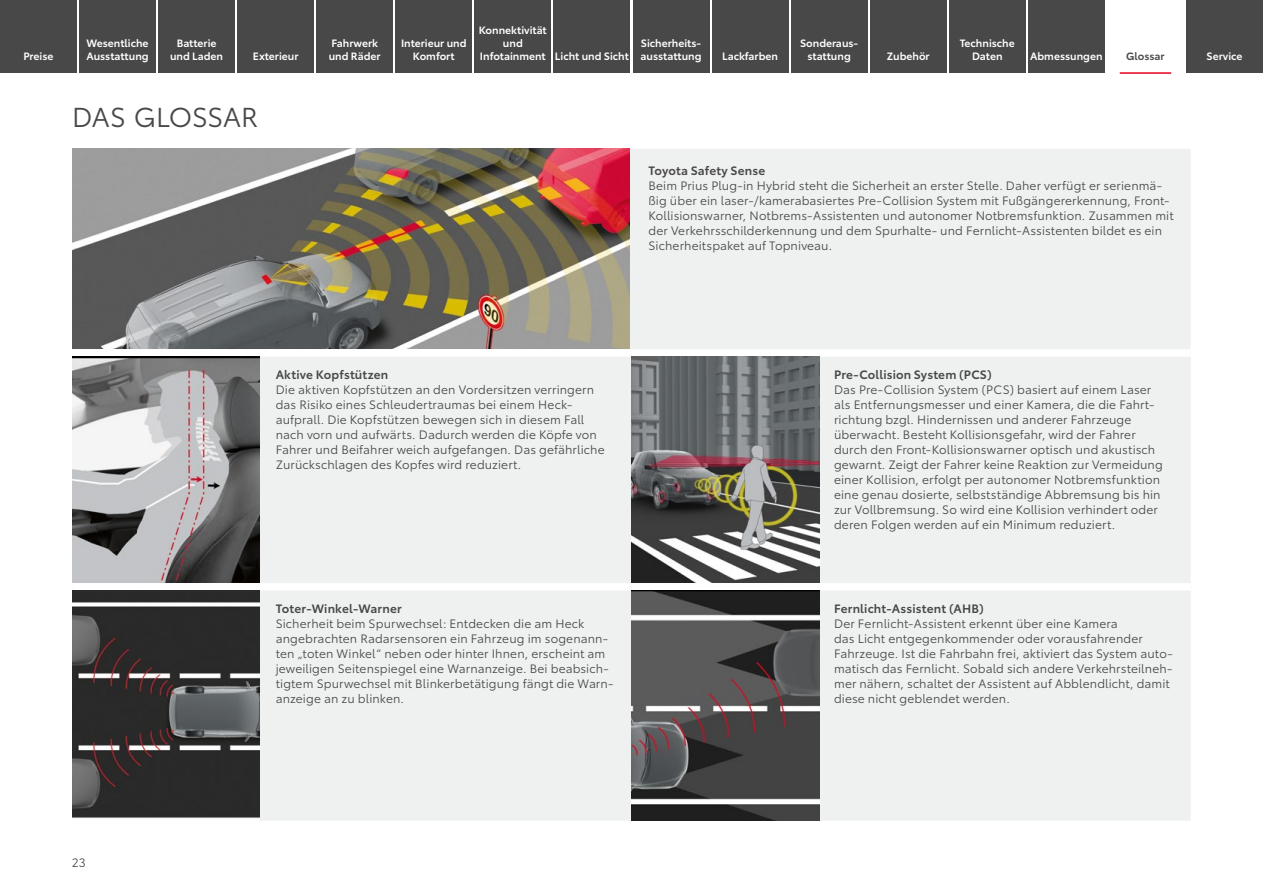
<style>
.page{position:relative;width:1263px;height:893px;background:#fff}
.page>*{position:absolute;margin:0;border:0;box-sizing:border-box;transform-origin:0 0}
._1_Headline{font:27px "Toyota Type";letter-spacing:-.01em;color:#474847}
._1_Glossar_Copy{font:12px/15px "Toyota Type";letter-spacing:.01em;color:#474847}
._1_Glossar_Head{font:600 12px "Toyota Type";letter-spacing:.015em;color:#474847}
._1_Verlinkung{font:600 10.5px/12.6px "Toyota Type";color:#fff;text-align:center}
._1_Verlinkung_aktuell{font:600 10.5px "Toyota Type";color:#474847}
</style>
<div class="page">
<div style="left:72px;top:149px;width:1119px;height:672px;background:#eff0f0"></div>
<div style="left:72px;top:349px;width:187px;height:8px;background:#fff"></div>
<div style="left:259px;top:349px;width:372px;height:8px;background:#fff"></div>
<div style="left:631px;top:349px;width:186px;height:8px;background:#fff"></div>
<div style="left:817px;top:349px;width:374px;height:8px;background:#fff"></div>
<div style="left:72px;top:583px;width:187px;height:8px;background:#fff"></div>
<div style="left:259px;top:583px;width:372px;height:8px;background:#fff"></div>
<div style="left:631px;top:583px;width:186px;height:8px;background:#fff"></div>
<div style="left:817px;top:583px;width:374px;height:8px;background:#fff"></div>
<img style="left:72px;top:149px;width:558px;height:200px">
<img style="left:72px;top:357px;width:188px;height:225px">
<img style="left:631px;top:357px;width:188px;height:225px">
<img style="left:72px;top:591px;width:188px;height:229px">
<img style="left:631px;top:591px;width:188px;height:229px">
<div style="left:0;top:0;width:77px;height:72px;background:#474847"></div>
<div style="left:79px;top:0;width:77px;height:72px;background:#474847"></div>
<div style="left:237px;top:0;width:77px;height:72px;background:#474847"></div>
<div style="left:158px;top:0;width:77px;height:72px;background:#474847"></div>
<div style="left:316px;top:0;width:77px;height:72px;background:#474847"></div>
<div style="left:395px;top:0;width:77px;height:72px;background:#474847"></div>
<div style="left:474px;top:0;width:77px;height:72px;background:#474847"></div>
<div style="left:553px;top:0;width:77px;height:72px;background:#474847"></div>
<div style="left:632px;top:0;width:77px;height:72px;background:#474847"></div>
<div style="left:712px;top:0;width:76px;height:72px;background:#474847"></div>
<div style="left:791px;top:0;width:77px;height:72px;background:#474847"></div>
<div style="left:870px;top:0;width:77px;height:72px;background:#474847"></div>
<div style="left:949px;top:0;width:77px;height:72px;background:#474847"></div>
<div style="left:1028px;top:0;width:77px;height:72px;background:#474847"></div>
<div style="left:1186px;top:0;width:77px;height:72px;background:#474847"></div>
<hr style="left:1120px;top:72px;width:51px;height:2px;background:#e7001d">
<p class="_1_Verlinkung" style="left:23px;top:49px;width:32px">Preise</p>
<p class="_1_Verlinkung" style="left:86px;top:36px;width:64px;text-align:left">Wesentliche<br>Ausstattung</p>
<p class="_1_Verlinkung" style="left:170px;top:36px;width:55px">Batterie und Laden</p>
<p class="_1_Verlinkung" style="left:329px;top:36px;width:53px;text-align:left">Fahrwerk und Räder</p>
<p class="_1_Verlinkung" style="left:401px;top:36px;width:67px">Interieur und<br>Komfort</p>
<p class="_1_Verlinkung" style="left:253px;top:49px;width:47px">Exterieur</p>
<p class="_1_Verlinkung" style="left:479px;top:23px;width:69px">Konnektivität und<br>Infotainment</p>
<p class="_1_Verlinkung" style="left:555px;top:49px;width:75px">Licht und Sicht</p>
<p class="_1_Verlinkung" style="left:640px;top:36px;width:63px;text-align:left">Sicherheits&shy;ausstattung</p>
<p class="_1_Verlinkung" style="left:722px;top:49px;width:57px">Lackfarben</p>
<p class="_1_Verlinkung" style="left:800px;top:36px;width:60px">Sonderaus&shy;stattung</p>
<p class="_1_Verlinkung" style="left:887px;top:49px;width:44px">Zubehör</p>
<p class="_1_Verlinkung" style="left:960px;top:36px;width:56px">Technische<br>Daten</p>
<p class="_1_Verlinkung" style="left:1030px;top:49px;width:74px">Abmessungen</p>
<p class="_1_Verlinkung_aktuell" style="left:1126px;top:48px;width:40px">Glossar</p>
<p class="_1_Verlinkung" style="left:1206px;top:49px;width:37px">Service</p>
<p class="_1_Headline" style="left:72px;top:97px;width:187px">DAS GLOSSAR</p>
<p class="_1_Glossar_Head" style="left:648px;top:161px;width:118px">Toyota Safety Sense</p>
<p class="_1_Glossar_Copy" style="left:648px;top:177px;width:527px">Beim Prius Plug-in Hybrid steht die Sicherheit an erster Stelle. Daher verfügt er serienmä&shy;ßig über ein laser-/kamerabasiertes Pre-Collision System mit Fußgängererkennung, Front-Kollisionswarner, Notbrems-Assistenten und autonomer Notbremsfunktion. Zusammen mit der Verkehrsschilderkennung und dem Spurhalte- und Fernlicht-Assistenten bildet es ein Sicherheitspaket auf Topniveau.</p>
<p class="_1_Glossar_Head" style="left:276px;top:365px;width:114px">Aktive Kopfstützen</p>
<p class="_1_Glossar_Copy" style="left:276px;top:381px;width:330px">Die aktiven Kopfstützen an den Vordersitzen verringern das Risiko eines Schleudertraumas bei einem Heck&shy;aufprall. Die Kopfstützen bewegen sich in diesem Fall nach vorn und aufwärts. Dadurch werden die Köpfe von Fahrer und Beifahrer weich aufgefangen. Das gefährliche Zurückschlagen des Kopfes wird reduziert.</p>
<p class="_1_Glossar_Head" style="left:276px;top:599px;width:128px">Toter-Winkel-Warner</p>
<p class="_1_Glossar_Copy" style="left:276px;top:615px;width:339px">Sicherheit beim Spurwechsel: Entdecken die am Heck angebrachten Radarsensoren ein Fahrzeug im sogenann&shy;ten „toten Winkel“ neben oder hinter Ihnen, erscheint am jeweiligen Seitenspiegel eine Warnanzeige. Bei beabsich&shy;tigtem Spurwechsel mit Blinkerbetätigung fängt die Warn&shy;anzeige an zu blinken.</p>
<p class="_1_Glossar_Head" style="left:834px;top:365px;width:159px">Pre-Collision System (PCS)</p>
<p class="_1_Glossar_Copy" style="left:834px;top:381px;width:330px">Das Pre-Collision System (PCS) basiert auf einem Laser als Entfernungsmesser und einer Kamera, die die Fahrt&shy;richtung bzgl. Hindernissen und anderer Fahrzeuge überwacht. Besteht Kollisionsgefahr, wird der Fahrer durch den Front-Kollisionswarner optisch und akustisch gewarnt. Zeigt der Fahrer keine Reaktion zur Vermeidung einer Kollision, erfolgt per autonomer Notbremsfunktion eine genau dosierte, selbstständige Abbremsung bis hin zur Vollbremsung. So wird eine Kollision verhindert oder deren Folgen werden auf ein Minimum reduziert.</p>
<p class="_1_Glossar_Head" style="left:834px;top:599px;width:151px">Fernlicht-Assistent (AHB)</p>
<p class="_1_Glossar_Copy" style="left:834px;top:615px;width:340px">Der Fernlicht-Assistent erkennt über eine Kamera<br>das Licht entgegenkommender oder vorausfahrender Fahrzeuge. Ist die Fahrbahn frei, aktiviert das System auto&shy;matisch das Fernlicht. Sobald sich andere Verkehrsteilneh&shy;mer nähern, schaltet der Assistent auf Abblendlicht, damit diese nicht geblendet werden.</p>
<p class="_1_Glossar_Copy" style="left:72px;top:855px;width:15px">23</p>
</div>
